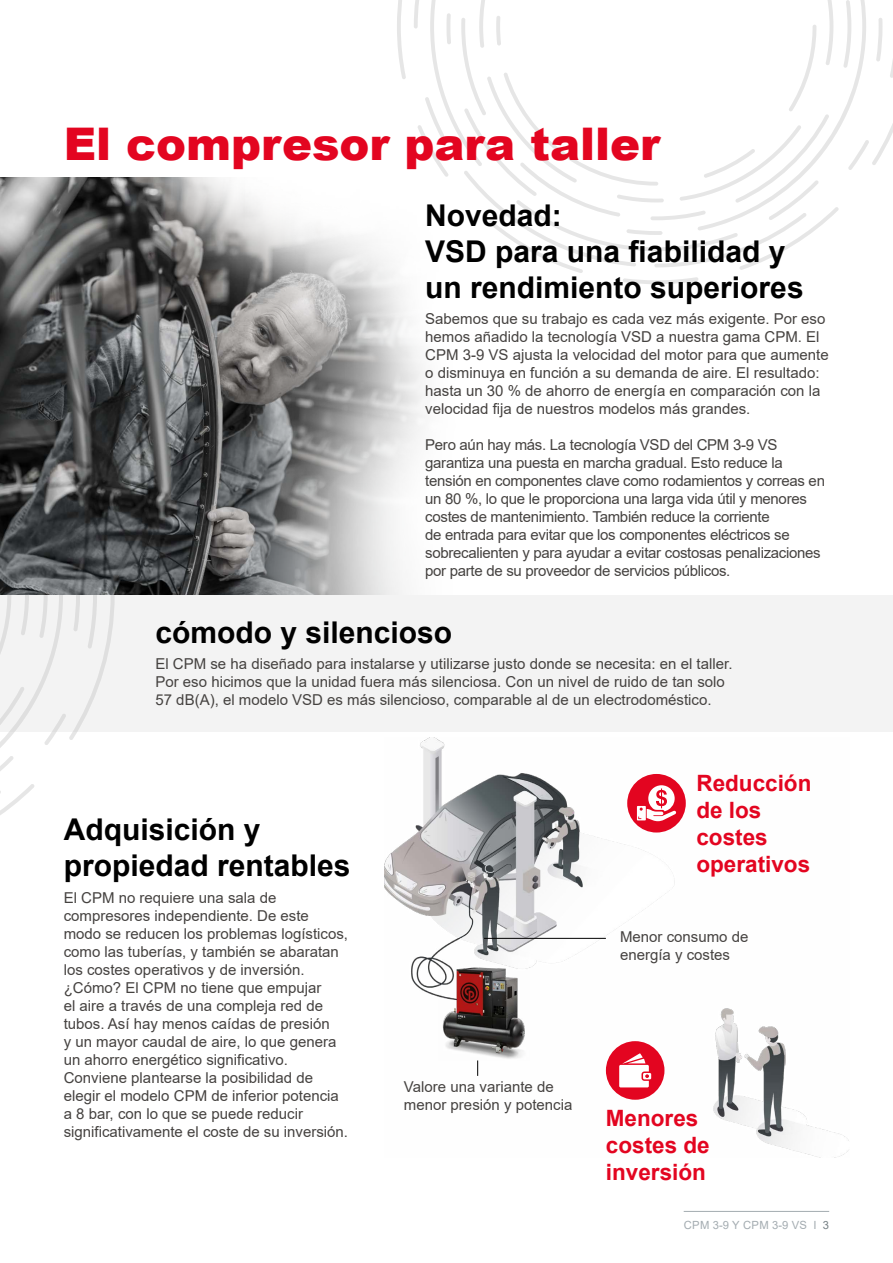
<style>
.page{position:relative;width:893px;height:1263px;background:#fff}
.page>*{position:absolute;margin:0;border:0;box-sizing:border-box;transform-origin:0 0}
.t1{font:900 45px "Arial";color:#e30520}
.t2{font:700 30px/36px "Arial";color:#000}
.t3{font:700 22.5px/27px "Arial";color:#e30520}
.t4{font:15px/18px "Arial";color:#454240}
.t5{font:15px/18px "Arial";letter-spacing:-.02em;color:#454240}
.t6{font:11.25px "Arial";letter-spacing:.035em;color:#a4acb1}
.s1{color:#778186}
</style>
<div class="page">
<img style="left:384px;top:738px;width:465px;height:420px">
<svg style="left:0;top:732px;width:77px;height:83px"></svg>
<svg style="left:397px;top:0;width:496px;height:284px"></svg>
<hr style="left:0;top:0;width:1px;height:641px;background:#f4f4f4">
<img style="left:0;top:178px;width:517px;height:417px">
<div style="left:0;top:595px;width:893px;height:137px;background:#f3f3f3"></div>
<img style="left:439px;top:961px;width:90px;height:99px">
<hr style="left:484px;top:938px;width:122px;height:1px;background:#000">
<svg style="left:477px;top:1060px;width:1px;height:16px"></svg>
<div style="left:627px;top:774px;width:59px;height:58px;background:#e30520;border-radius:50%"></div>
<svg style="left:637px;top:785px;width:39px;height:36px"></svg>
<div style="left:606px;top:1041px;width:58px;height:59px;background:#e30520;border-radius:50%"></div>
<svg style="left:619px;top:1053px;width:32px;height:34px"></svg>
<hr style="left:684px;top:1211px;width:145px;height:1px;background:#a4acb1">
<h1 class="t1" style="left:64px;top:111px;width:598px">El compresor para taller</h1>
<h2 class="t2" style="left:425px;top:198px;width:380px">Novedad:<br>VSD para una fiabilidad y un rendimiento superiores</h2>
<p class="t4" style="left:425px;top:310px;width:405px">Sabemos que su trabajo es cada vez más exigente. Por eso hemos añadido la tecnología VSD a nuestra gama CPM. El CPM 3-9 VS ajusta la velocidad del motor para que aumente o disminuya en función a su demanda de aire. El resultado: hasta un 30 % de ahorro de energía en comparación con la velocidad fija de nuestros modelos más grandes.</p>
<p class="t5" style="left:425px;top:435px;width:401px">Pero aún hay más. La tecnología VSD del CPM 3-9 VS garantiza una puesta en marcha gradual. Esto reduce la tensión en componentes clave como rodamientos y correas en un 80 %, lo que le proporciona una larga vida útil y menores costes de mantenimiento. También reduce la corriente<br>de entrada para evitar que los componentes eléctricos se sobrecalienten y para ayudar a evitar costosas penalizaciones por parte de su proveedor de servicios públicos.</p>
<h2 class="t2" style="left:155px;top:615px;width:298px">cómodo y silencioso</h2>
<p class="t4" style="left:155px;top:655px;width:578px">El CPM se ha diseñado para instalarse y utilizarse justo donde se necesita: en el taller.<br>Por eso hicimos que la unidad fuera más silenciosa. Con un nivel de ruido de tan solo<br>57 dB(A), el modelo VSD es más silencioso, comparable al de un electrodoméstico.</p>
<h2 class="t2" style="left:64px;top:812px;width:288px">Adquisición y propiedad rentables</h2>
<p class="t4" style="left:64px;top:888px;width:286px">El CPM no requiere una sala de compresores independiente. De este modo se reducen los problemas logísticos, como las tuberías, y también se abaratan los costes operativos y de inversión. ¿Cómo? El CPM no tiene que empujar<br>el aire a través de una compleja red de tubos. Así hay menos caídas de presión<br>y un mayor caudal de aire, lo que genera un ahorro energético significativo.<br>Conviene plantearse la posibilidad de elegir el modelo CPM de inferior potencia a 8 bar, con lo que se puede reducir significativamente el coste de su inversión.</p>
<h3 class="t3" style="left:696px;top:769px;width:117px">Reducción de los costes operativos</h3>
<p class="t4" style="left:620px;top:927px;width:130px">Menor consumo de energía y costes</p>
<p class="t4" style="left:404px;top:1078px;width:170px">Valore una variante de menor presión y potencia</p>
<h3 class="t3" style="left:606px;top:1104px;width:105px">Menores costes de inversión</h3>
<p class="t6" style="left:684px;top:1217px;width:147px">CPM 3-9 Y CPM 3-9 VS I <span class="s1">3</span></p>
</div>
